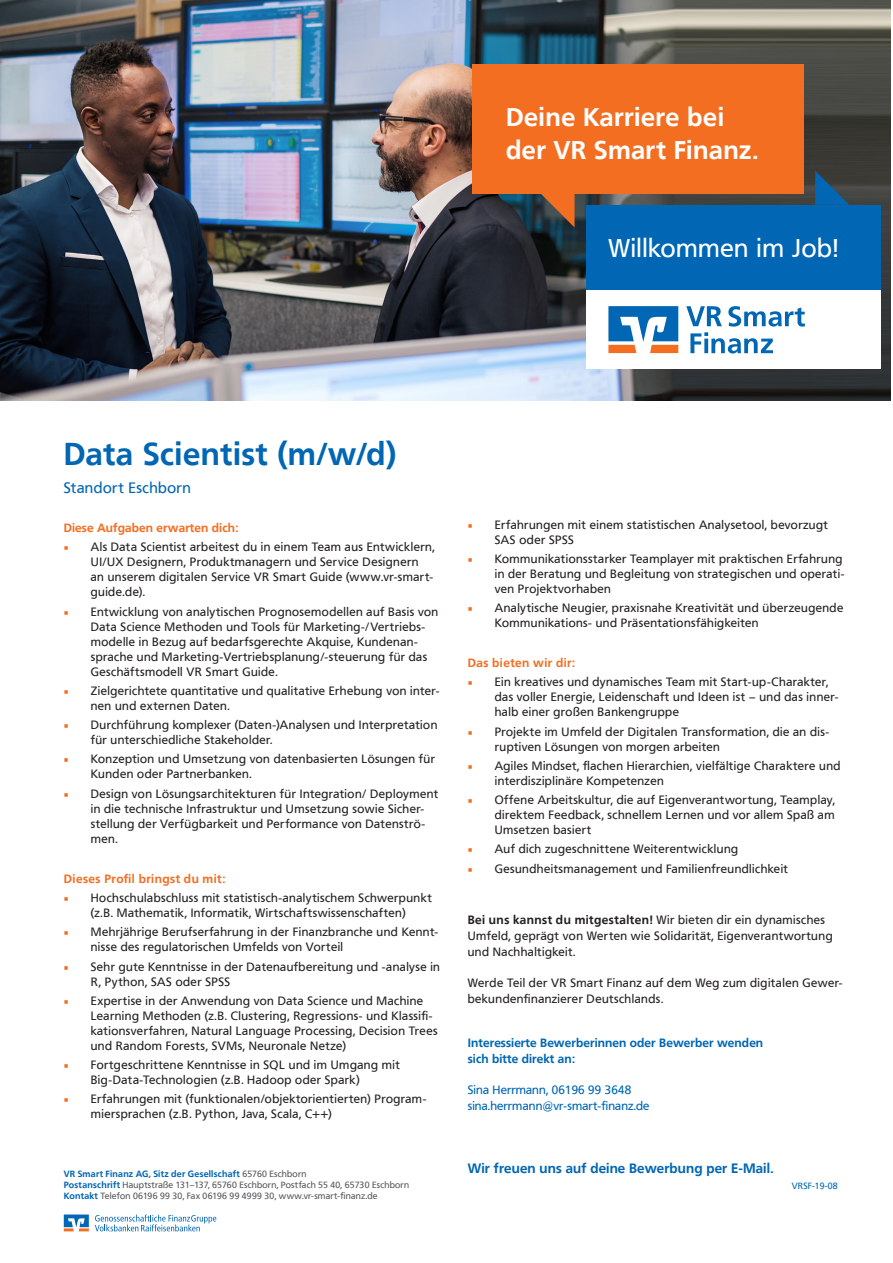
<style>
.page{position:relative;width:893px;height:1263px;background:#fff}
.page>*{position:absolute;margin:0;border:0;box-sizing:border-box;transform-origin:0 0}
.Überschrift___Zeile{font:700 31.5px "Frutiger VR";letter-spacing:.02em;color:#0166b3}
.t1{font:700 25.5px/33px "Frutiger VR";letter-spacing:.02em;color:#fff}
.t2{font:25.5px "Frutiger VR";letter-spacing:.02em;color:#fff}
.Unter-Überschrift{font:15px "Frutiger VR";letter-spacing:.03em;color:#0166b3}
.t3{font:700 13.5px "Frutiger VR";letter-spacing:.01em;color:#0166b3}
.Text{font:12px/15px "Frutiger VR";letter-spacing:.035em;color:#231f20}
.t4{font:700 12px "Frutiger VR";letter-spacing:.01em;color:#0166b3}
.t5{font:12px "Frutiger VR";letter-spacing:.01em;color:#0166b3}
.Text-2{font:700 12px "Frutiger VR";letter-spacing:.035em;color:#f36e21}
.Text-3{font:700 12px "Frutiger VR";letter-spacing:.01em;color:#f36e21}
.Impressum{font:9px "Frutiger VR";letter-spacing:.025em;color:#57585a}
.Impressum-2{font:700 9px "Frutiger VR";letter-spacing:.025em;color:#0166b3}
.t6{font:9px "Frutiger VR";letter-spacing:.01em;color:#0166b3}
.s1{font-family:"Minion Pro";color:#f36e21}
.s2{font-weight:400;color:#57585a}
.s3{font-weight:700;color:#0166b3}
.s4{font-weight:700}
</style>
<div class="page">
<svg style="left:95px;top:1214px;width:121px;height:17px"></svg>
<svg style="left:64px;top:1214px;width:25px;height:17px"></svg>
<img style="left:0;top:0;width:890px;height:400px">
<div style="left:472px;top:64px;width:332px;height:129px;background:#f36e21"></div>
<svg style="left:540px;top:193px;width:34px;height:34px"></svg>
<svg style="left:815px;top:171px;width:34px;height:34px"></svg>
<div style="left:586px;top:205px;width:294px;height:85px;background:#0166b3"></div>
<div style="left:586px;top:290px;width:294px;height:79px;background:#fff"></div>
<svg style="left:608px;top:306px;width:197px;height:48px"></svg>
<p class="t1" style="left:506px;top:101px;width:254px">Deine Karriere bei der VR Smart Finanz.</p>
<p class="t2" style="left:608px;top:233px;width:231px">Willkommen im Job!</p>
<p class="Überschrift___Zeile" style="left:64px;top:435px;width:334px">Data Scientist (m/w/d)</p>
<p class="Unter-Überschrift" style="left:64px;top:479px;width:129px">Standort Eschborn</p>
<p class="Text-3" style="left:64px;top:521px;width:176px">Diese Aufgaben erwarten dich:</p>
<p class="Text" style="left:91px;top:540px;width:345px;text-indent:-27px"><span class="s1">■</span> Als Data Scientist arbeitest du in einem Team aus Entwicklern, UI/UX Designern, Produktmanagern und Service Designern an unserem digitalen Service VR Smart Guide (www.vr-smart&shy;guide.de).</p>
<p class="Text" style="left:91px;top:604px;width:349px;text-indent:-27px"><span class="s1">■</span> Entwicklung von analytischen Prognosemodellen auf Basis von Data Science Methoden und Tools für Marketing-/Vertriebs&shy;modelle in Bezug auf bedarfsgerechte Akquise, Kundenan&shy;sprache und Marketing-Vertriebsplanung/-steuerung für das Geschäftsmodell VR Smart Guide.</p>
<p class="Text" style="left:91px;top:683px;width:350px;text-indent:-27px"><span class="s1">■</span> Zielgerichtete quantitative und qualitative Erhebung von inter&shy;nen und externen Daten.</p>
<p class="Text" style="left:91px;top:718px;width:348px;text-indent:-27px"><span class="s1">■</span> Durchführung komplexer (Daten-)Analysen und Interpretation für unterschiedliche Stakeholder.</p>
<p class="Text" style="left:91px;top:752px;width:346px;text-indent:-27px"><span class="s1">■</span> Konzeption und Umsetzung von datenbasierten Lösungen für<br>Kunden oder Partnerbanken.</p>
<p class="Text" style="left:91px;top:786px;width:349px;text-indent:-27px"><span class="s1">■</span> Design von Lösungsarchitekturen für Integration/ Deployment in die technische Infrastruktur und Umsetzung sowie Sicher&shy;stellung der Verfügbarkeit und Performance von Datenströ&shy;men.</p>
<p class="Text-2" style="left:64px;top:871px;width:163px">Dieses Profil bringst du mit:</p>
<p class="Text" style="left:64px;top:890px;width:370px;text-align:center"><span class="s1">■</span> Hochschulabschluss mit statistisch-analytischem Schwerpunkt (z.B. Mathematik, Informatik, Wirtschaftswissenschaften)</p>
<p class="Text" style="left:91px;top:925px;width:349px;text-indent:-27px"><span class="s1">■</span> Mehrjährige Berufserfahrung in der Finanzbranche und Kennt&shy;nisse des regulatorischen Umfelds von Vorteil</p>
<p class="Text" style="left:91px;top:959px;width:351px;text-indent:-27px"><span class="s1">■</span> Sehr gute Kenntnisse in der Datenaufbereitung und -analyse in<br>R, Python, SAS oder SPSS</p>
<p class="Text" style="left:91px;top:993px;width:348px;text-indent:-27px"><span class="s1">■</span> Expertise in der Anwendung von Data Science und Machine Learning Methoden (z.B. Clustering, Regressions- und Klassifi&shy;kationsverfahren, Natural Language Processing, Decision Trees und Random Forests, SVMs, Neuronale Netze)</p>
<p class="Text" style="left:91px;top:1057px;width:311px;text-indent:-27px"><span class="s1">■</span> Fortgeschrittene Kenntnisse in SQL und im Umgang mit<br>Big-Data-Technologien (z.B. Hadoop oder Spark)</p>
<p class="Text" style="left:91px;top:1092px;width:337px;text-indent:-27px"><span class="s1">■</span> Erfahrungen mit (funktionalen/objektorientierten) Program&shy;miersprachen (z.B. Python, Java, Scala, C++)</p>
<p class="Impressum-2" style="left:64px;top:1168px;width:244px">VR Smart Finanz AG, Sitz der Gesellschaft <span class="s2">65760 Eschborn</span></p>
<p class="Impressum" style="left:64px;top:1179px;width:347px"><span class="s3">Postanschrift</span> Hauptstraße 131–137, 65760 Eschborn, Postfach 55 40, 65730 Eschborn</p>
<p class="Impressum" style="left:64px;top:1190px;width:315px"><span class="s3">Kontakt</span> Telefon 06196 99 30, Fax 06196 99 4999 30, www.vr-smart-finanz.de</p>
<p class="Text" style="left:495px;top:517px;width:335px;text-indent:-27px"><span class="s1">■</span> Erfahrungen mit einem statistischen Analysetool, bevorzugt<br>SAS oder SPSS</p>
<p class="Text" style="left:495px;top:551px;width:351px;text-indent:-27px"><span class="s1">■</span> Kommunikationsstarker Teamplayer mit praktischen Erfahrung in der Beratung und Begleitung von strategischen und operati&shy;ven Projektvorhaben</p>
<p class="Text" style="left:495px;top:600px;width:350px;text-indent:-27px"><span class="s1">■</span> Analytische Neugier, praxisnahe Kreativität und überzeugende<br>Kommunikations- und Präsentationsfähigkeiten</p>
<p class="Text-2" style="left:468px;top:656px;width:109px">Das bieten wir dir:</p>
<p class="Text" style="left:495px;top:675px;width:345px;text-indent:-27px"><span class="s1">■</span> Ein kreatives und dynamisches Team mit Start-up-Charakter, das voller Energie, Leidenschaft und Ideen ist – und das inner&shy;halb einer großen Bankengruppe</p>
<p class="Text" style="left:495px;top:724px;width:336px;text-indent:-27px"><span class="s1">■</span> Projekte im Umfeld der Digitalen Transformation, die an dis&shy;ruptiven Lösungen von morgen arbeiten</p>
<p class="Text" style="left:495px;top:758px;width:347px;text-indent:-27px"><span class="s1">■</span> Agiles Mindset, flachen Hierarchien, vielfältige Charaktere und interdisziplinäre Kompetenzen</p>
<p class="Text" style="left:495px;top:792px;width:342px;text-align:justify;text-indent:-27px"><span class="s1">■</span> Offene Arbeitskultur, die auf Eigenverantwortung, Teamplay, direktem Feedback, schnellem Lernen und vor allem Spaß am Umsetzen basiert</p>
<p class="Text" style="left:468px;top:842px;width:272px"><span class="s1">■</span> Auf dich zugeschnittene Weiterentwicklung</p>
<p class="Text" style="left:468px;top:861px;width:322px"><span class="s1">■</span> Gesundheitsmanagement und Familienfreundlichkeit</p>
<p class="Text" style="left:468px;top:912px;width:366px;line-height:15.8px"><span class="s4">Bei uns kannst du mitgestalten!</span> Wir bieten dir ein dynamisches<br>Umfeld, geprägt von Werten wie Solidarität, Eigenverantwortung und Nachhaltigkeit.</p>
<p class="Text" style="left:468px;top:975px;width:376px;line-height:15.8px">Werde Teil der VR Smart Finanz auf dem Weg zum digitalen Gewer&shy;bekundenfinanzierer Deutschlands.</p>
<p class="t4" style="left:468px;top:1036px;width:297px">Interessierte Bewerberinnen oder Bewerber wenden</p>
<p class="t4" style="left:468px;top:1051px;width:109px">sich bitte direkt an:</p>
<p class="t5" style="left:468px;top:1083px;width:165px">Sina Herrmann, 06196 99 3648</p>
<p class="t5" style="left:468px;top:1099px;width:183px">sina.herrmann@vr-smart-finanz.de</p>
<p class="t3" style="left:468px;top:1160px;width:307px">Wir freuen uns auf deine Bewerbung per E-Mail.</p>
<p class="t6" style="left:792px;top:1180px;width:47px">VRSF-19-08</p>
</div>
